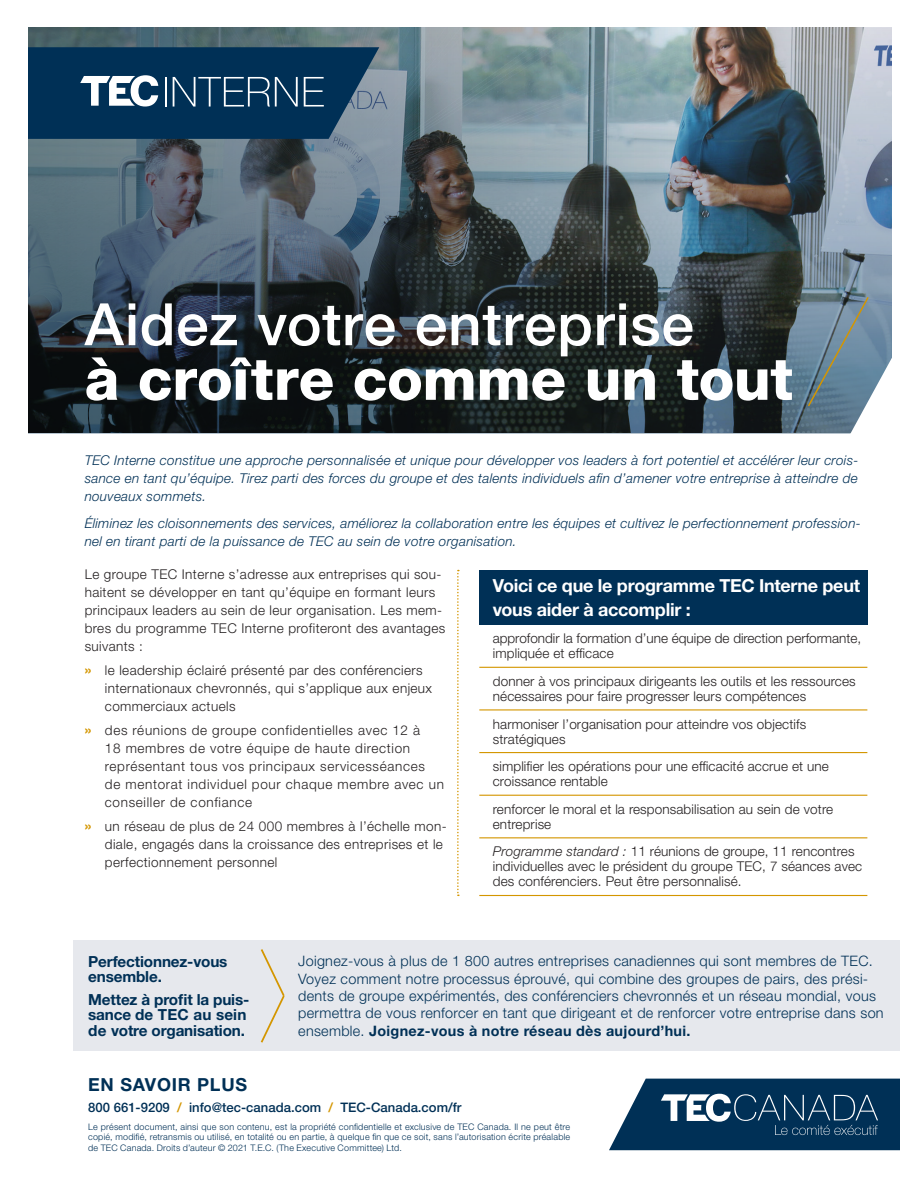
<style>
.page{position:relative;width:918px;height:1188px;background:#fff}
.page>*{position:absolute;margin:0;border:0;box-sizing:border-box;transform-origin:0 0}
.t1{font:500 58.5px/54.6px "Helvetica Neue LT Std";letter-spacing:.01em;color:#fff}
.t2{font:700 18px/24px "Helvetica Neue LT Std";letter-spacing:-.015em;color:#fff}
.t3{font:700 18px "Helvetica Neue LT Std";letter-spacing:.04em;color:#003056}
.t4{font:700 15.3px/15.3px "Helvetica Neue LT Std";letter-spacing:-.01em;color:#003056}
.t5{font:300 14.4px/17.2px "Helvetica Neue LT Std";letter-spacing:.02em;color:#003056}
.t6{font:300 13.5px/15px "Helvetica Neue LT Std";letter-spacing:.01em;color:#231f20}
.t7{font:300 13.5px/18px "Helvetica Neue LT Std";letter-spacing:.03em;color:#231f20}
.t8{font:italic 300 13.5px/18px "Helvetica Neue LT Std";letter-spacing:.02em;color:#003056;text-align:justify}
.t9{font:300 13.5px/18px "Helvetica Neue LT Std";letter-spacing:.05em;color:#231f20}
.t10{font:300 13.5px/15px "Helvetica Neue LT Std";color:#231f20}
.t11{font:500 13.2px "Helvetica Neue LT Std";color:#003056}
.t12{font:300 9px/10.5px "Helvetica Neue LT Std";letter-spacing:.025em;color:#003056;text-align:justify}
.s1{font-weight:800}
.s2{font-style:italic}
.s3{font-weight:700;font-size:15px;color:#d49600}
.s4{font-weight:700}
.s5{color:#d49600}
</style>
<div class="page">
<div style="left:74px;top:941px;width:829px;height:110px;background:#e6e8ed"></div>
<img style="left:28px;top:27px;width:864px;height:407px">
<div style="left:479px;top:570px;width:388px;height:55px;background:#003056"></div>
<hr style="left:479px;top:667px;width:388px;height:1px;background:#d49600">
<hr style="left:479px;top:709px;width:388px;height:2px;background:#d49600">
<hr style="left:479px;top:752px;width:388px;height:1px;background:#d49600">
<hr style="left:479px;top:795px;width:388px;height:1px;background:#d49600">
<hr style="left:479px;top:837px;width:388px;height:1px;background:#d49600">
<hr style="left:479px;top:895px;width:388px;height:1px;background:#d49600">
<svg style="left:457px;top:570px;width:2px;height:326px"></svg>
<svg style="left:807px;top:295px;width:85px;height:139px"></svg>
<svg style="left:260px;top:949px;width:25px;height:94px"></svg>
<svg style="left:28px;top:47px;width:351px;height:92px"></svg>
<svg style="left:609px;top:1079px;width:291px;height:71px"></svg>
<div style="left:901px;top:0;width:17px;height:1188px;background:#fff"></div>
<p class="t1" style="left:85px;top:297px;width:710px">Aidez votre entreprise<br><span class="s1">à croître comme un tout</span></p>
<p class="t8" style="left:85px;top:451px;width:775px">TEC Interne constitue une approche personnalisée et unique pour développer vos leaders à fort potentiel et accélérer leur crois&shy;sance en tant qu’équipe. Tirez parti des forces du groupe et des talents individuels afin d’amener votre entreprise à atteindre de nouveaux sommets.</p>
<p class="t8" style="left:85px;top:514px;width:778px">Éliminez les cloisonnements des services, améliorez la collaboration entre les équipes et cultivez le perfectionnement profession&shy;nel en tirant parti de la puissance de TEC au sein de votre organisation.</p>
<p class="t2" style="left:493px;top:573px;width:369px">Voici ce que le programme TEC Interne peut vous aider à accomplir :</p>
<p class="t10" style="left:493px;top:631px;width:370px">approfondir la formation d’une équipe de direction performante, impliquée et efficace</p>
<p class="t6" style="left:493px;top:673px;width:364px">donner à vos principaux dirigeants les outils et les ressources nécessaires pour faire progresser leurs compétences</p>
<p class="t6" style="left:493px;top:716px;width:315px">harmoniser l’organisation pour atteindre vos objectifs stratégiques</p>
<p class="t6" style="left:493px;top:759px;width:338px">simplifier les opérations pour une efficacité accrue et une croissance rentable</p>
<p class="t6" style="left:493px;top:801px;width:342px">renforcer le moral et la responsabilisation au sein de votre entreprise</p>
<p class="t6" style="left:493px;top:844px;width:371px"><span class="s2">Programme standard :</span> 11 réunions de groupe, 11 rencontres individuelles avec le président du groupe TEC, 7 séances avec des conférenciers. Peut être personnalisé.</p>
<p class="t7" style="left:85px;top:565px;width:362px">Le groupe TEC Interne s’adresse aux entreprises qui sou&shy;haitent se développer en tant qu’équipe en formant leurs principaux leaders au sein de leur organisation. Les mem&shy;bres du programme TEC Interne profiteront des avantages suivants :</p>
<p class="t7" style="left:105px;top:661px;width:329px;text-indent:-20px"><span class="s3">»</span> le leadership éclairé présenté par des conférenciers internationaux chevronnés, qui s’applique aux enjeux commerciaux actuels</p>
<p class="t9" style="left:105px;top:721px;width:340px;text-indent:-20px"><span class="s3">»</span> des réunions de groupe confidentielles avec 12 à<br>18 membres de votre équipe de haute direction représentant tous vos principaux servicesséances<br>de mentorat individuel pour chaque membre avec un conseiller de confiance</p>
<p class="t7" style="left:105px;top:817px;width:343px;text-indent:-20px"><span class="s3">»</span> un réseau de plus de 24 000 membres à l’échelle mon&shy;diale, engagés dans la croissance des entreprises et le perfectionnement personnel</p>
<p class="t5" style="left:298px;top:952px;width:587px">Joignez-vous à plus de 1 800 autres entreprises canadiennes qui sont membres de TEC.<br>Voyez comment notre processus éprouvé, qui combine des groupes de pairs, des prési&shy;dents de groupe expérimentés, des conférenciers chevronnés et un réseau mondial, vous permettra de vous renforcer en tant que dirigeant et de renforcer votre entreprise dans son ensemble. <span class="s4">Joignez-vous à notre réseau dès aujourd’hui.</span></p>
<p class="t4" style="left:88px;top:954px;width:141px">Perfectionnez-vous ensemble.</p>
<p class="t4" style="left:88px;top:992px;width:163px">Mettez à profit la puis&shy;sance de TEC au sein de votre organisation.</p>
<p class="t3" style="left:88px;top:1073px;width:160px">EN SAVOIR PLUS</p>
<p class="t11" style="left:88px;top:1099px;width:375px">800 661-9209 <span class="s5">/</span> info@tec-canada.com <span class="s5">/</span> TEC-Canada.com/fr</p>
<p class="t12" style="left:88px;top:1121px;width:484px">Le présent document, ainsi que son contenu, est la propriété confidentielle et exclusive de TEC Canada. Il ne peut être copié, modifié, retransmis ou utilisé, en totalité ou en partie, à quelque fin que ce soit, sans l’autorisation écrite préalable de TEC Canada. Droits d’auteur © 2021 T.E.C. (The Executive Committee) Ltd.</p>
</div>
